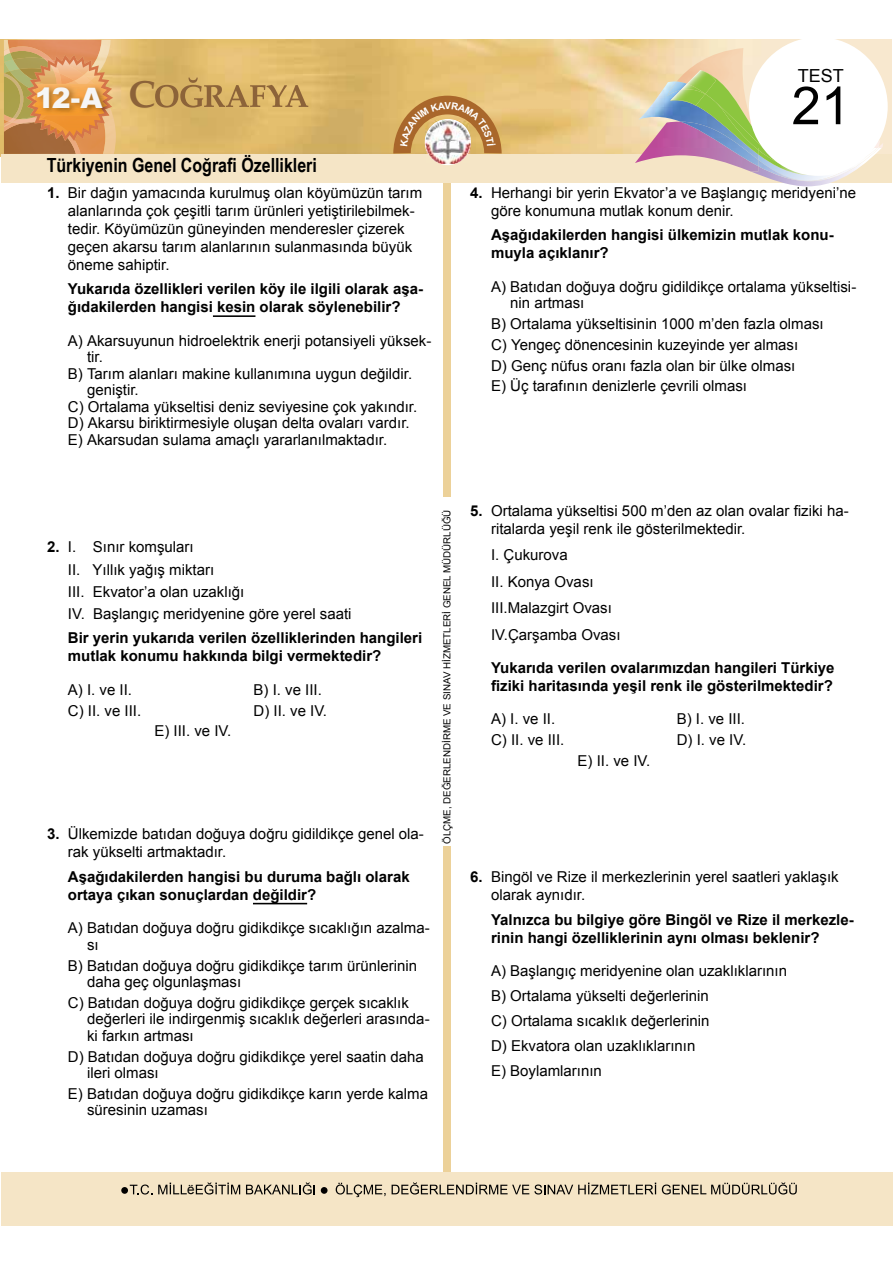
<style>
.page{position:relative;width:893px;height:1263px;background:#fff}
.page>*{position:absolute;margin:0;border:0;box-sizing:border-box;transform-origin:0 0}
.t1{font:52.5px "Arial";color:#000}
.t2{font:700 37.5px "Palatino Linotype";color:#8c6339}
.t3{font:900 28.35px "Arial";color:#f6f6f6}
.t4{font:700 19.5px "Arial Narrow";color:#000}
.t5{font:18px "Arial";color:#000}
.t6{font:15px/18px "Arial";color:#000}
.t7{font:700 15px/18px "Arial";color:#000}
.t8{font:13.5px "Arial";color:#000}
.t9{font:9.75px "Arial";color:#000}
.s1{font-weight:700}
</style>
<div class="page">
<div style="left:443px;top:846px;width:8px;height:349px;background:#ecd199"></div>
<div style="left:443px;top:148px;width:8px;height:348px;background:#ecd199"></div>
<img style="left:1px;top:40px;width:890px;height:114px">
<div style="left:1px;top:1172px;width:891px;height:54px;background:#f5e5c6"></div>
<svg style="left:130px;top:1184px;width:22px;height:10px"></svg>
<svg style="left:158px;top:1182px;width:29px;height:12px"></svg>
<svg style="left:196px;top:1182px;width:44px;height:12px"></svg>
<svg style="left:246px;top:1182px;width:69px;height:12px"></svg>
<svg style="left:336px;top:1183px;width:50px;height:14px"></svg>
<svg style="left:392px;top:1182px;width:264px;height:12px"></svg>
<svg style="left:662px;top:1182px;width:135px;height:12px"></svg>
<div style="left:121px;top:1187px;width:7px;height:7px;background:#000;border-radius:50%"></div>
<div style="left:321px;top:1187px;width:7px;height:7px;background:#000;border-radius:50%"></div>
<img style="left:80px;top:141px;width:7px;height:13px">
<img style="left:87px;top:81px;width:29px;height:73px">
<img style="left:4px;top:40px;width:107px;height:9px">
<img style="left:4px;top:141px;width:76px;height:13px">
<img style="left:9px;top:46px;width:43px;height:3px">
<svg style="left:155px;top:78px;width:153px;height:30px;background:#c7a15c"></svg>
<div style="left:1px;top:154px;width:891px;height:28px;background:#f5e5c6"></div>
<img style="left:677px;top:48px;width:86px;height:33px">
<img style="left:751px;top:148px;width:131px;height:38px">
<img style="left:635px;top:148px;width:123px;height:25px">
<img style="left:638px;top:81px;width:242px;height:67px">
<img style="left:667px;top:82px;width:20px;height:14px">
<img style="left:758px;top:148px;width:121px;height:33px">
<img style="left:728px;top:148px;width:30px;height:18px">
<img style="left:716px;top:73px;width:41px;height:21px">
<img style="left:758px;top:154px;width:76px;height:21px">
<img style="left:670px;top:94px;width:80px;height:54px">
<img style="left:857px;top:149px;width:17px;height:16px">
<svg style="left:705px;top:94px;width:10px;height:8px"></svg>
<svg style="left:750px;top:148px;width:17px;height:6px"></svg>
<img style="left:715px;top:102px;width:47px;height:46px">
<img style="left:687px;top:70px;width:29px;height:24px">
<img style="left:670px;top:89px;width:35px;height:17px">
<img style="left:681px;top:84px;width:24px;height:10px">
<div style="left:749px;top:37px;width:139px;height:139px;background:#fff;border-radius:50%"></div>
<img style="left:428px;top:154px;width:39px;height:10px">
<svg style="left:4px;top:49px;width:109px;height:92px;background:#d19c5d"></svg>
<img style="left:41px;top:115px;width:58px;height:1px">
<img style="left:35px;top:85px;width:75px;height:30px">
<hr style="left:213px;top:315px;width:42px;height:2px;background:#000">
<hr style="left:253px;top:903px;width:54px;height:1px;background:#000">
<svg style="left:393px;top:96px;width:109px;height:58px;background:#c79c67"></svg>
<h3 class="t3" style="left:35px;top:77px;width:69px">12-A</h3>
<h2 class="t2" style="left:129px;top:68px;width:29px">C</h2>
<h3 class="t4" style="left:47px;top:151px;width:272px">Türkiyenin Genel Coğrafi Özellikleri</h3>
<p class="t6" style="left:68px;top:184px;width:356px;text-indent:-21px"><span class="s1">1.</span> Bir dağın yamacında kurulmuş olan köyümüzün tarım alanlarında çok çeşitli tarım ürünleri yetiştirilebilmek&shy;tedir. Köyümüzün güneyinden menderesler çizerek geçen akarsu tarım alanlarının sulanmasında büyük öneme sahiptir.</p>
<p class="t7" style="left:68px;top:281px;width:357px">Yukarıda özellikleri verilen köy ile ilgili olarak aşa&shy;ğıdakilerden hangisi kesin olarak söylenebilir?</p>
<p class="t6" style="left:68px;top:332px;width:365px">A) Akarsuyunun hidroelektrik enerji potansiyeli yüksek-</p>
<p class="t6" style="left:87px;top:348px;width:17px">tir.</p>
<p class="t6" style="left:68px;top:365px;width:346px">B) Tarım alanları makine kullanımına uygun değildir.</p>
<p class="t6" style="left:87px;top:381px;width:53px">geniştir.</p>
<p class="t6" style="left:68px;top:398px;width:351px">C) Ortalama yükseltisi deniz seviyesine çok yakındır.</p>
<p class="t6" style="left:68px;top:414px;width:343px">D) Akarsu biriktirmesiyle oluşan delta ovaları vardır.</p>
<p class="t6" style="left:68px;top:431px;width:321px">E) Akarsudan sulama amaçlı yararlanılmaktadır.</p>
<p class="t5" style="left:798px;top:64px;width:48px">TEST</p>
<h1 class="t1" style="left:792px;top:71px;width:60px">21</h1>
<p class="t6" style="left:491px;top:184px;width:366px;text-indent:-21px"><span class="s1">4.</span> Herhangi bir yerin Ekvator’a ve Başlangıç meridyeni’ne göre konumuna mutlak konum denir.</p>
<p class="t7" style="left:491px;top:227px;width:344px">Aşağıdakilerden hangisi ülkemizin mutlak konu&shy;muyla açıklanır?</p>
<p class="t6" style="left:510px;top:278px;width:348px;line-height:16.5px;text-indent:-19px">A) Batıdan doğuya doğru gidildikçe ortalama yükseltisi&shy;nin artması</p>
<p class="t6" style="left:491px;top:314px;width:334px;line-height:20.7px">B) Ortalama yükseltisinin 1000 m’den fazla olması C) Yengeç dönencesinin kuzeyinde yer alması<br>D) Genç nüfus oranı fazla olan bir ülke olması<br>E) Üç tarafının denizlerle çevrili olması</p>
<p class="t6" style="left:68px;top:536px;width:285px;line-height:22.2px;text-indent:-21px"><span class="s1">2.</span> I. Sınır komşuları<br>II. Yıllık yağış miktarı<br>III. Ekvator’a olan uzaklığı<br>IV. Başlangıç meridyenine göre yerel saati</p>
<p class="t7" style="left:68px;top:629px;width:356px">Bir yerin yukarıda verilen özelliklerinden hangileri mutlak konumu hakkında bilgi vermektedir?</p>
<p class="t6" style="left:68px;top:681px;width:66px">A) I. ve II.</p>
<p class="t6" style="left:253px;top:681px;width:70px">B) I. ve III.</p>
<p class="t6" style="left:68px;top:701px;width:75px">C) II. ve III.</p>
<p class="t6" style="left:253px;top:701px;width:75px">D) II. ve IV.</p>
<p class="t6" style="left:154px;top:722px;width:78px">E) III. ve IV.</p>
<p class="t6" style="left:68px;top:825px;width:358px;text-indent:-21px"><span class="s1">3.</span> Ülkemizde batıdan doğuya doğru gidildikçe genel ola&shy;rak yükselti artmaktadır.</p>
<p class="t7" style="left:68px;top:868px;width:343px">Aşağıdakilerden hangisi bu duruma bağlı olarak ortaya çıkan sonuçlardan değildir?</p>
<p class="t6" style="left:87px;top:920px;width:344px;line-height:16.5px;text-indent:-19px">A) Batıdan doğuya doğru gidikdikçe sıcaklığın azalma&shy;sı</p>
<p class="t6" style="left:87px;top:957px;width:332px;line-height:16.5px;text-indent:-19px">B) Batıdan doğuya doğru gidikdikçe tarım ürünlerinin daha geç olgunlaşması</p>
<p class="t6" style="left:87px;top:994px;width:344px;line-height:16.5px;text-indent:-19px">C) Batıdan doğuya doğru gidikdikçe gerçek sıcaklık değerleri ile indirgenmiş sıcaklık değerleri arasında&shy;ki farkın artması</p>
<p class="t6" style="left:87px;top:1048px;width:338px;line-height:16.5px;text-indent:-19px">D) Batıdan doğuya doğru gidikdikçe yerel saatin daha ileri olması</p>
<p class="t6" style="left:87px;top:1085px;width:343px;line-height:16.5px;text-indent:-19px">E) Batıdan doğuya doğru gidikdikçe karın yerde kalma süresinin uzaması</p>
<p class="t9" style="left:441px;top:844px;width:336px;rotate:-90deg">ÖLÇME, DEĞERLENDİRME VE SINAV HİZMETLERİ GENEL MÜDÜRLÜĞÜ</p>
<p class="t6" style="left:491px;top:502px;width:359px;text-indent:-21px"><span class="s1">5.</span> Ortalama yükseltisi 500 m’den az olan ovalar fiziki ha&shy;ritalarda yeşil renk ile gösterilmektedir.</p>
<p class="t6" style="left:491px;top:542px;width:131px;line-height:26.5px">I. Çukurova<br>II. Konya Ovası<br>III.Malazgirt Ovası<br>IV.Çarşamba Ovası</p>
<p class="t7" style="left:491px;top:659px;width:345px">Yukarıda verilen ovalarımızdan hangileri Türkiye fiziki haritasında yeşil renk ile gösterilmektedir?</p>
<p class="t6" style="left:491px;top:710px;width:66px">A) I. ve II.</p>
<p class="t6" style="left:677px;top:710px;width:70px">B) I. ve III.</p>
<p class="t6" style="left:491px;top:731px;width:75px">C) II. ve III.</p>
<p class="t6" style="left:677px;top:731px;width:71px">D) I. ve IV.</p>
<p class="t6" style="left:578px;top:751px;width:74px">E) II. ve IV.</p>
<p class="t6" style="left:491px;top:868px;width:349px;text-indent:-21px"><span class="s1">6.</span> Bingöl ve Rize il merkezlerinin yerel saatleri yaklaşık olarak aynıdır.</p>
<p class="t7" style="left:491px;top:911px;width:364px">Yalnızca bu bilgiye göre Bingöl ve Rize il merkezle&shy;rinin hangi özelliklerinin aynı olması beklenir?</p>
<p class="t6" style="left:491px;top:959px;width:297px;line-height:25px">A) Başlangıç meridyenine olan uzaklıklarının B) Ortalama yükselti değerlerinin<br>C) Ortalama sıcaklık değerlerinin<br>D) Ekvatora olan uzaklıklarının<br>E) Boylamlarının</p>
<p class="t8" style="left:187px;top:1181px;width:9px">ë</p>
</div>
